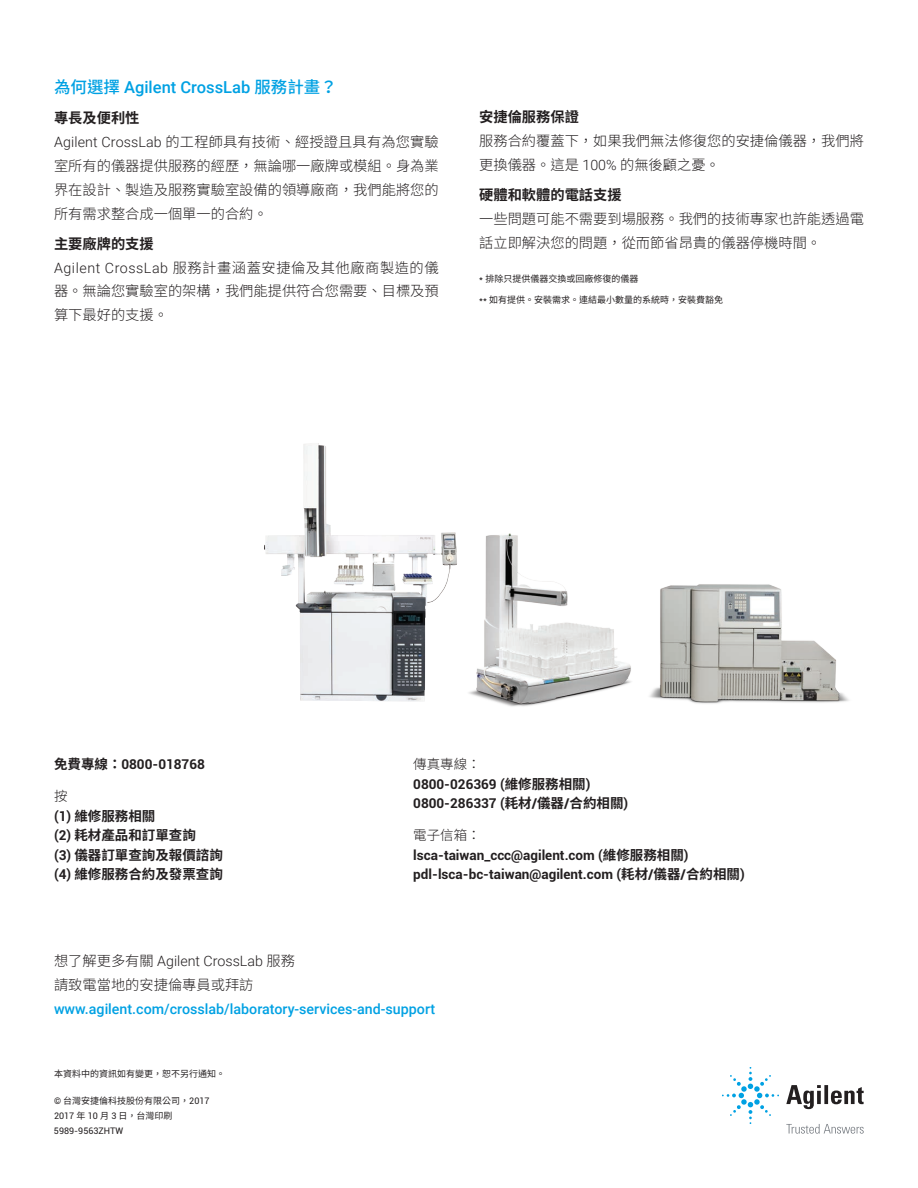
<style>
.page{position:relative;width:918px;height:1188px;background:#fff}
.page>*{position:absolute;margin:0;border:0;box-sizing:border-box;transform-origin:0 0}
.t1{font:500 16.5px "Roboto";color:#00a1e3}
.t2{font:300 14.25px/24px "Noto Sans CJ Ktc";color:#231f20}
.t3{font:500 14.25px "Roboto";color:#00a1e3}
.t4{font:300 14.25px "Roboto";color:#231f20}
.t5{font:700 14.25px "Noto Sans CJ Ktc";color:#231f20}
.t6{font:700 13.5px/19.5px "Roboto";color:#231f20}
.t7{font:700 13.5px/19.5px "Noto Sans CJ Ktc";color:#231f20}
.t8{font:300 13.5px "Noto Sans CJ Ktc";color:#231f20}
.t9{font:9px/15px "Noto Sans CJ Ktc";color:#231f20}
.t10{font:9px "Roboto";color:#231f20}
.s1{font-family:"Noto Sans CJ Ktc"}
.s2{font-weight:700}
.s3{font-family:"Roboto"}
.s4{font-weight:300}
</style>
<div class="page">
<img style="left:649px;top:584px;width:200px;height:120px">
<img style="left:453px;top:532px;width:178px;height:175px">
<img style="left:264px;top:443px;width:187px;height:258px">
<svg style="left:786px;top:1085px;width:78px;height:24px"></svg>
<svg style="left:722px;top:1067px;width:57px;height:57px"></svg>
<svg style="left:786px;top:1124px;width:78px;height:10px"></svg>
<p class="t1" style="left:54px;top:75px;width:284px"><span class="s1">為何選擇</span> Agilent CrossLab <span class="s1">服務計畫？</span></p>
<p class="t2" style="left:54px;top:106px;width:386px"><span class="s2">專長及便利性<br></span><span class="s3">Agilent CrossLab</span> 的工程師具有技術、經授證且具有為您實驗室所有的儀器提供服務的經歷，無論哪一廠牌或模組。身為業界在設計、製造及服務實驗室設備的領導廠商，我們能將您的所有需求整合成一個單一的合約。</p>
<p class="t2" style="left:54px;top:232px;width:386px"><span class="s2">主要廠牌的支援<br></span><span class="s3">Agilent CrossLab</span> 服務計畫涵蓋安捷倫及其他廠商製造的儀器。無論您實驗室的架構，我們能提供符合您需要、目標及預算下最好的支援。</p>
<p class="t5" style="left:479px;top:109px;width:101px">安捷倫服務保證</p>
<p class="t2" style="left:479px;top:130px;width:386px">服務合約覆蓋下，如果我們無法修復您的安捷倫儀器，我們將更換儀器。這是 <span class="s3">100%</span> 的無後顧之憂。</p>
<p class="t5" style="left:479px;top:187px;width:144px">硬體和軟體的電話支援</p>
<p class="t2" style="left:479px;top:208px;width:386px">一些問題可能不需要到場服務。我們的技術專家也許能透過電話立即解決您的問題，從而節省昂貴的儀器停機時間。</p>
<p class="t9" style="left:479px;top:271px;width:161px"><span class="s3">*</span> 排除只提供儀器交換或回廠修復的儀器</p>
<p class="t9" style="left:479px;top:293px;width:246px"><span class="s3">**</span> 如有提供。安裝需求。連結最小數量的系統時，安裝費豁免</p>
<p class="t6" style="left:54px;top:754px;width:152px"><span class="s1">免費專線：</span>0800-018768</p>
<p class="t7" style="left:54px;top:787px;width:170px"><span class="s4">按<br></span><span class="s3">(1)</span> 維修服務相關<br><span class="s3">(2)</span> 耗材產品和訂單查詢<br><span class="s3">(3)</span> 儀器訂單查詢及報價諮詢<span class="s3">(4)</span> 維修服務合約及發票查詢</p>
<p class="t8" style="left:413px;top:756px;width:69px">傳真專線：</p>
<p class="t6" style="left:413px;top:773px;width:216px">0800-026369 (<span class="s1">維修服務相關</span>)<br>0800-286337 (<span class="s1">耗材</span>/<span class="s1">儀器</span>/<span class="s1">合約相關</span>)</p>
<p class="t8" style="left:413px;top:828px;width:69px">電子信箱：</p>
<p class="t6" style="left:413px;top:845px;width:333px">lsca-taiwan_ccc@agilent.com (<span class="s1">維修服務相關</span>) pdl-lsca-bc-taiwan@agilent.com (<span class="s1">耗材</span>/<span class="s1">儀器</span>/<span class="s1">合約相關</span>)</p>
<p class="t4" style="left:54px;top:951px;width:242px"><span class="s1">想了解更多有關</span> Agilent CrossLab <span class="s1">服務</span></p>
<p class="t2" style="left:54px;top:973px;width:201px">請致電當地的安捷倫專員或拜訪</p>
<p class="t3" style="left:54px;top:999px;width:383px">www.agilent.com/crosslab/laboratory-services-and-support</p>
<p class="t9" style="left:54px;top:1066px;width:172px">本資料中的資訊如有變更，恕不另行通知。</p>
<p class="t9" style="left:54px;top:1093px;width:157px"><span class="s3">©</span> 台灣安捷倫科技股份有限公司，<span class="s3">2017<br>2017</span> 年 <span class="s3">10</span> 月 <span class="s3">3</span> 日，台灣印刷</p>
<p class="t10" style="left:54px;top:1125px;width:71px">5989-9563ZHTW</p>
</div>
